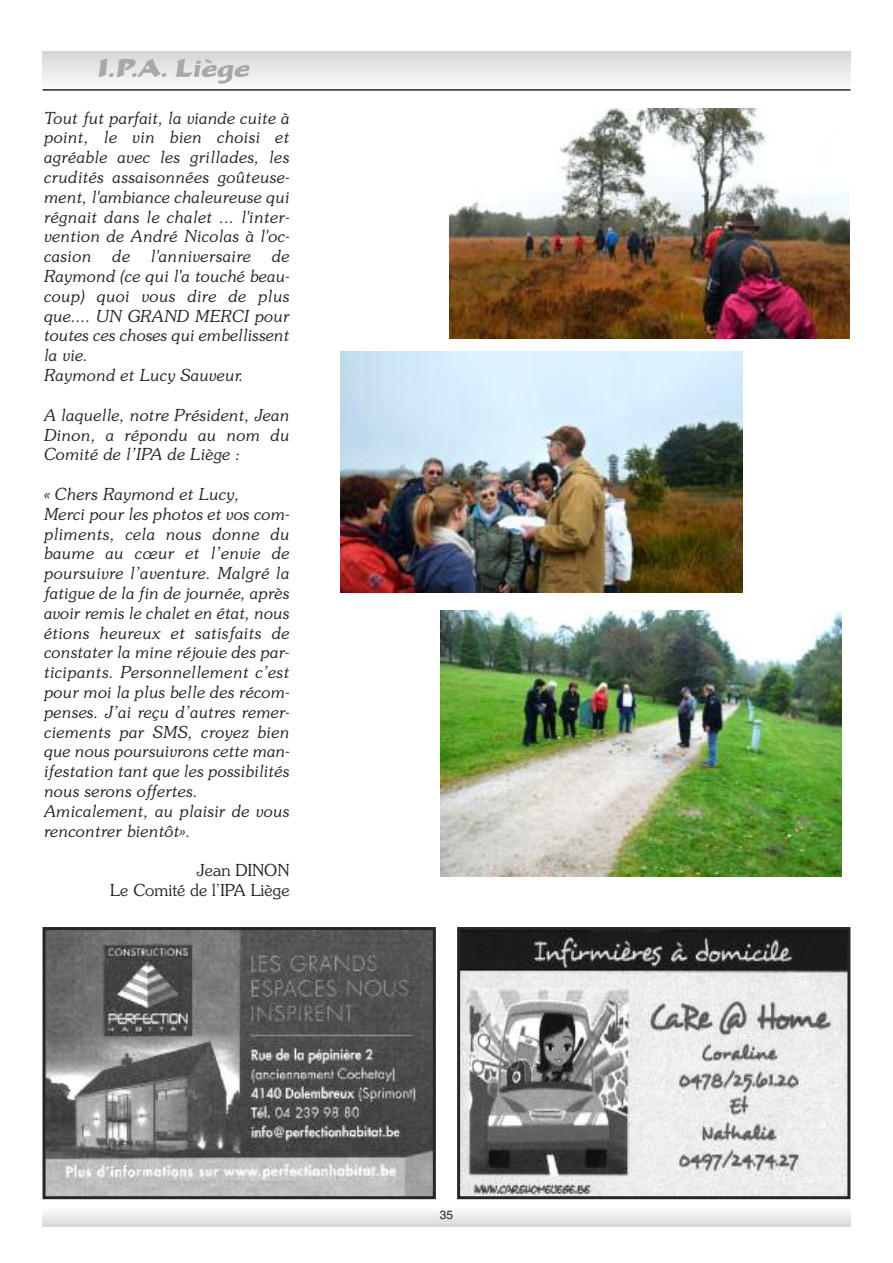
<style>
.page{position:relative;width:893px;height:1263px;background:#fff}
.page>*{position:absolute;margin:0;border:0;box-sizing:border-box;transform-origin:0 0}
.t1{font:27px "Becka Script LT";color:#a9a8a9}
.t2{font:italic 300 16.5px/19.8px "Souvenir";color:#272627;text-align:justify}
.t3{font:300 16.5px/19.8px "Souvenir";color:#272627;text-align:right}
.t4{font:12px "Helvetica";color:#272627}
</style>
<div class="page">
<div style="left:43px;top:51px;width:807px;height:38px;background:linear-gradient(to bottom,#d5d5d5,#fbfbfb)"></div>
<svg style="left:43px;top:1212px;width:807px;height:14px"></svg>
<hr style="left:43px;top:89px;width:807px;height:2px;background:#272627">
<img style="left:340px;top:352px;width:402px;height:240px">
<img style="left:440px;top:610px;width:401px;height:266px">
<img style="left:450px;top:108px;width:400px;height:230px">
<img style="left:461px;top:931px;width:385px;height:264px">
<div style="left:457px;top:927px;width:393px;height:272px;border:3px solid #272627"></div>
<img style="left:47px;top:931px;width:385px;height:264px">
<div style="left:43px;top:927px;width:393px;height:272px;border:3px solid #272627"></div>
<h1 class="t1" style="left:98px;top:52px;width:153px">I.P.A. Liège</h1>
<p class="t2" style="left:44px;top:109px;width:247px">Tout fut parfait, la viande cuite à point, le vin bien choisi et agréable avec les grillades, les crudités assaisonnées goûteuse&shy;ment, l'ambiance chaleureuse qui régnait dans le chalet ... l'inter&shy;vention de André Nicolas à l'oc&shy;casion</p>
<p class="t2" style="left:44px;top:248px;width:247px;text-align:left;text-indent:228px">de<br>Raymond (ce qui l'a touché beau&shy;coup) quoi vous dire de plus que.... UN GRAND MERCI pour toutes ces choses qui embellissent la vie.<br>Raymond et Lucy Sauveur.</p>
<p class="t2" style="left:44px;top:406px;width:247px">A laquelle, notre Président, Jean Dinon, a répondu au nom du Comité de l’IPA de Liège :</p>
<p class="t2" style="left:44px;top:486px;width:247px;text-align:left">« Chers Raymond et Lucy,<br>Merci pour les photos et vos com&shy;pliments, cela nous donne du baume au cœur et l’envie de poursuivre l’aventure. Malgré la fatigue de la fin de journée, après avoir remis le chalet en état, nous étions heureux et satisfaits de constater la mine réjouie des par&shy;ticipants. Personnellement c’est pour moi la plus belle des récom&shy;penses. J’ai reçu d’autres remer&shy;ciements par SMS, croyez bien que nous poursuivrons cette man&shy;ifestation tant que les possibilités nous serons offertes.<br>Amicalement, au plaisir de vous rencontrer bientôt».</p>
<p class="t3" style="left:110px;top:861px;width:181px">Jean DINON<br>Le Comité de l’IPA Liège</p>
<p class="t2" style="left:112px;top:248px;width:19px">de</p>
<p class="t2" style="left:151px;top:248px;width:102px">l'anniversaire</p>
<p class="t4" style="left:440px;top:1207px;width:15px">35</p>
</div>
